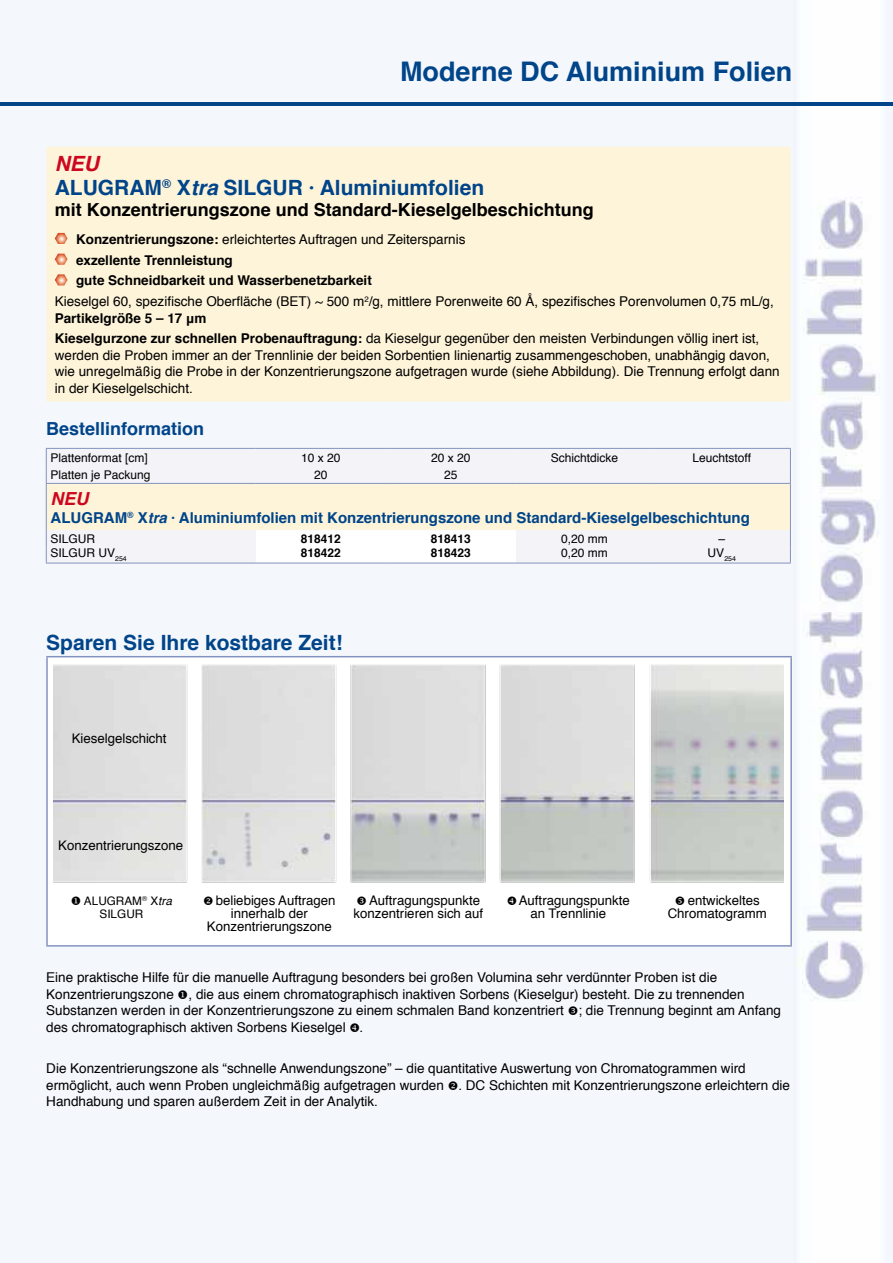
<style>
.page{position:relative;width:893px;height:1263px;background:#fff}
.page>*{position:absolute;margin:0;border:0;box-sizing:border-box;transform-origin:0 0}
.t1{font:700 27px "Helvetica";color:#004489}
.t2{font:700 21px/24px "Helvetica";color:#004489}
.t3{font:700 18px "Helvetica";color:#000}
.t4{font:700 18px "Helvetica";color:#004489}
.t5{font:italic 700 18px "Helvetica";color:#cd071e}
.t6{font:700 15px "Helvetica";color:#004489}
.t7{font:13.5px/16.5px "Helvetica";color:#000}
.t8{font:700 13.5px/20.7px "Helvetica";color:#000}
.t9{font:13.2px/13px "Helvetica";color:#000}
.t10{font:12px "Helvetica";color:#000}
.t11{font:700 12px "Helvetica";color:#000}
.t12{font:11.7px/13px "Helvetica";color:#000;text-align:center}
.t13{font:6.9px "Helvetica";color:#000}
.s1{font-style:italic;color:#cd071e}
.s2{font-style:italic}
.s3{font-weight:700}
.s4{font-weight:400}
</style>
<div class="page">
<img style="left:0;top:0;width:893px;height:1263px">
<div style="left:46px;top:147px;width:744px;height:254px;background:#fef4d9"></div>
<svg style="left:55px;top:233px;width:13px;height:11px"></svg>
<svg style="left:55px;top:254px;width:13px;height:11px"></svg>
<svg style="left:55px;top:274px;width:13px;height:11px"></svg>
<div style="left:47px;top:449px;width:209px;height:114px;background:#f3f3f8"></div>
<div style="left:46px;top:483px;width:744px;height:47px;background:#fef4d9"></div>
<hr style="left:46px;top:448px;width:210px;height:1px;background:#8493be">
<svg style="left:46px;top:530px;width:1px;height:33px"></svg>
<svg style="left:256px;top:448px;width:535px;height:115px"></svg>
<hr style="left:46px;top:563px;width:210px;height:1px;background:#8493be">
<hr style="left:256px;top:563px;width:130px;height:1px;background:#8493be">
<hr style="left:386px;top:563px;width:130px;height:1px;background:#8493be">
<hr style="left:516px;top:563px;width:137px;height:1px;background:#8493be">
<hr style="left:653px;top:563px;width:138px;height:1px;background:#8493be">
<hr style="left:46px;top:483px;width:210px;height:1px;background:#8493be">
<hr style="left:256px;top:483px;width:130px;height:1px;background:#8493be">
<hr style="left:386px;top:483px;width:130px;height:1px;background:#8493be">
<svg style="left:46px;top:449px;width:1px;height:34px"></svg>
<hr style="left:46px;top:484px;width:1px;height:46px;background:#8493be">
<hr style="left:790px;top:484px;width:1px;height:46px;background:#8493be">
<div style="left:47px;top:657px;width:744px;height:289px;background:#fff"></div>
<hr style="left:46px;top:656px;width:746px;height:1px;background:#8493be">
<hr style="left:46px;top:657px;width:2px;height:288px;background:#8493be">
<hr style="left:790px;top:657px;width:2px;height:288px;background:#8493be">
<hr style="left:46px;top:945px;width:746px;height:2px;background:#8493be">
<hr style="left:4px;top:103px;width:889px;height:3px;background:#004489">
<hr style="left:0;top:103px;width:17px;height:3px;background:#004489">
<img style="left:54px;top:664px;width:729px;height:219px">
<svg style="left:569px;top:1006px;width:9px;height:9px"></svg>
<svg style="left:350px;top:1023px;width:9px;height:9px"></svg>
<h1 class="t1" style="left:400px;top:49px;width:394px">Moderne DC Aluminium Folien</h1>
<h2 class="t2" style="left:55px;top:152px;width:431px"><span class="s1">NEU<br></span>ALUGRAM<sup>®</sup> X<span class="s2">tra</span> SILGUR · Aluminiumfolien</h2>
<h3 class="t3" style="left:55px;top:195px;width:541px">mit Konzentrierungszone und Standard-Kieselgelbeschichtung</h3>
<p class="t7" style="left:76px;top:231px;width:391px"><span class="s3">Konzentrierungszone:</span> erleichtertes Auftragen und Zeitersparnis</p>
<p class="t8" style="left:76px;top:250px;width:158px">exzellente Trennleistung</p>
<p class="t8" style="left:76px;top:271px;width:297px">gute Schneidbarkeit und Wasserbenetzbarkeit</p>
<p class="t7" style="left:55px;top:294px;width:721px">Kieselgel 60, spezifische Oberfläche (BET) ~ 500 m<sup>2</sup>/g, mittlere Porenweite 60 Å, spezifisches Porenvolumen 0,75 mL/g,</p>
<p class="t8" style="left:55px;top:308px;width:706px">Partikelgröße 5 – 17 μm<br>Kieselgurzone zur schnellen Probenauftragung: <span class="s4">da Kieselgur gegenüber den meisten Verbindungen völlig inert ist,</span></p>
<p class="t7" style="left:55px;top:347px;width:726px">werden die Proben immer an der Trennlinie der beiden Sorbentien linienartig zusammengeschoben, unabhängig davon, wie unregelmäßig die Probe in der Konzentrierungszone aufgetragen wurde (siehe Abbildung). Die Trennung erfolgt dann in der Kieselgelschicht.</p>
<h3 class="t4" style="left:46px;top:414px;width:160px">Bestellinformation</h3>
<p class="t10" style="left:51px;top:448px;width:99px">Plattenformat [cm]</p>
<p class="t10" style="left:301px;top:448px;width:41px">10 x 20</p>
<p class="t10" style="left:431px;top:448px;width:41px">20 x 20</p>
<p class="t10" style="left:551px;top:448px;width:69px">Schichtdicke</p>
<p class="t10" style="left:692px;top:448px;width:60px">Leuchtstoff</p>
<p class="t10" style="left:51px;top:466px;width:102px">Platten je Packung</p>
<p class="t10" style="left:314px;top:466px;width:15px">20</p>
<p class="t10" style="left:444px;top:466px;width:15px">25</p>
<h3 class="t5" style="left:51px;top:484px;width:39px">NEU</h3>
<p class="t6" style="left:51px;top:506px;width:701px">ALUGRAM<sup>®</sup> X<span class="s2">tra</span> · Aluminiumfolien mit Konzentrierungszone und Standard-Kieselgelbeschichtung</p>
<p class="t10" style="left:51px;top:530px;width:46px">SILGUR</p>
<p class="t11" style="left:301px;top:529px;width:42px">818412</p>
<p class="t11" style="left:431px;top:529px;width:42px">818413</p>
<p class="t10" style="left:561px;top:530px;width:48px">0,20 mm</p>
<p class="t10" style="left:718px;top:530px;width:8px">–</p>
<p class="t10" style="left:51px;top:543px;width:78px">SILGUR UV<sub>254</sub></p>
<p class="t11" style="left:301px;top:543px;width:42px">818422</p>
<p class="t11" style="left:431px;top:543px;width:42px">818423</p>
<p class="t10" style="left:561px;top:543px;width:48px">0,20 mm</p>
<p class="t13" style="left:708px;top:553px;width:30px"><sup>UV</sup>254</p>
<h2 class="t2" style="left:46px;top:631px;width:298px">Sparen Sie Ihre kostbare Zeit!</h2>
<p class="t9" style="left:72px;top:732px;width:96px">Kieselgelschicht</p>
<p class="t9" style="left:58px;top:839px;width:127px">Konzentrierungszone</p>
<p class="t12" style="left:71px;top:894px;width:103px">◆ ALUGRAM<sup>®</sup> X<span class="s2">tra<br></span>SILGUR</p>
<p class="t9" style="left:203px;top:895px;width:134px;text-align:center">❖ beliebiges Auftragen innerhalb der<br>Konzentrierungszone</p>
<p class="t9" style="left:354px;top:895px;width:131px;text-align:right">Auftragungspunkte konzentrieren sich auf</p>
<p class="t9" style="left:530px;top:895px;width:101px;text-indent:-12px">Auftragungspunkte an Trennlinie</p>
<p class="t9" style="left:668px;top:895px;width:101px;text-indent:20px">entwickeltes<br>Chromatogramm</p>
<p class="t7" style="left:46px;top:969px;width:736px">Eine praktische Hilfe für die manuelle Auftragung besonders bei großen Volumina sehr verdünnter Proben ist die Konzentrierungszone ◆, die aus einem chromatographisch inaktiven Sorbens (Kieselgur) besteht. Die zu trennenden Substanzen werden in der Konzentrierungszone zu einem schmalen Band konzentriert ; die Trennung beginnt am Anfang des chromatographisch aktiven Sorbens Kieselgel .</p>
<p class="t7" style="left:46px;top:1060px;width:745px">Die Konzentrierungszone als “schnelle Anwendungszone” – die quantitative Auswertung von Chromatogrammen wird ermöglicht, auch wenn Proben ungleichmäßig aufgetragen wurden ❖. DC Schichten mit Konzentrierungszone erleichtern die<br>Handhabung und sparen außerdem Zeit in der Analytik.</p>
</div>
